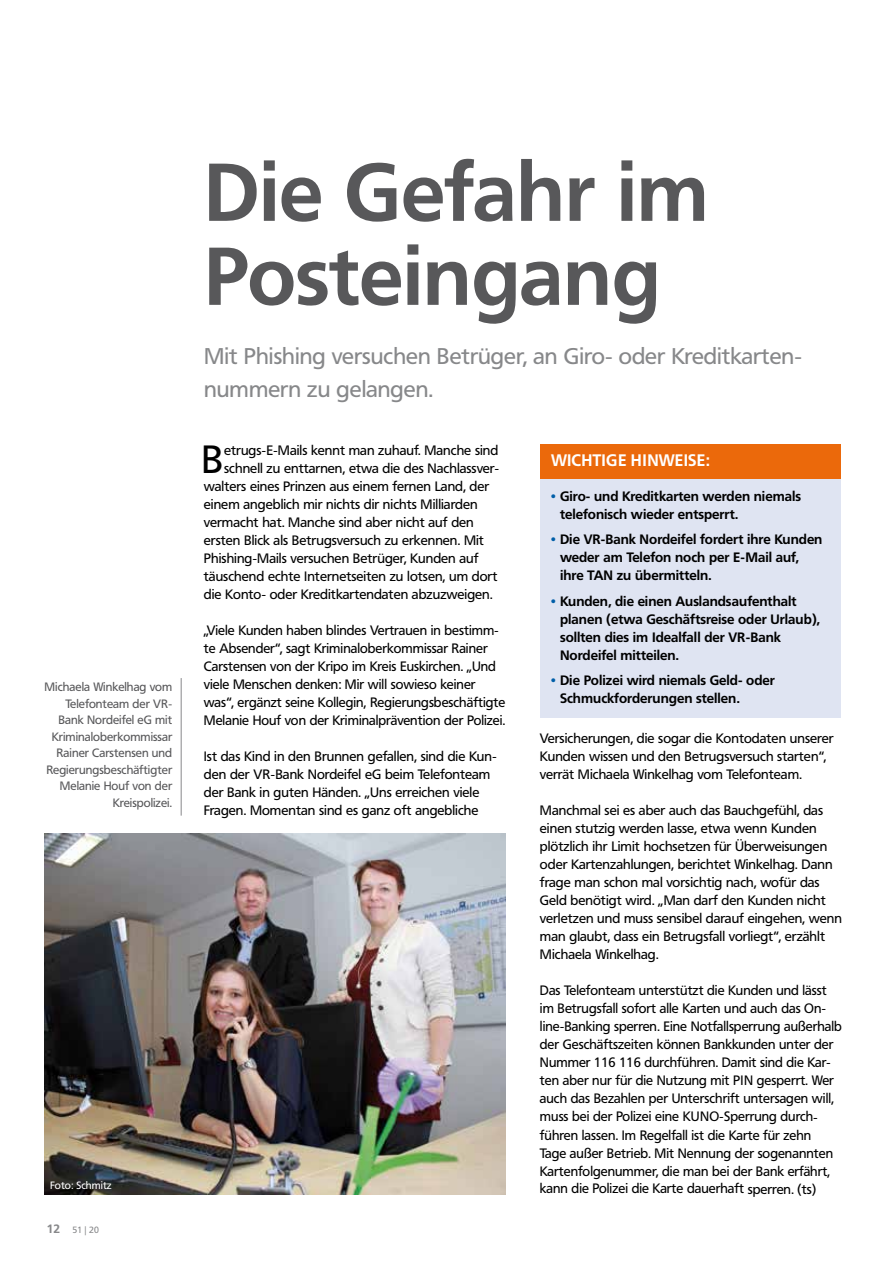
<style>
.page{position:relative;width:893px;height:1263px;background:#fff}
.page>*{position:absolute;margin:0;border:0;box-sizing:border-box;transform-origin:0 0}
.t1{font:700 81px/84px "Frutiger VR";color:#58585a}
.t2{font:39px "Frutiger VR";color:#000}
.t3{font:22.5px/33px "Frutiger VR";color:#87888a}
.t4{font:700 16.5px "Frutiger VR";letter-spacing:.02em;color:#fff}
.t5{font:13.5px/18px "Frutiger VR";color:#000}
.t6{font:700 13.5px/18px "Frutiger VR";color:#000}
.t7{font:12px/16.5px "Frutiger VR";color:#58585a;text-align:right}
.t8{font:10.5px "Frutiger VR";color:#fff}
.t9{font:9px "Frutiger VR";color:#87888a}
.s1{font-weight:700;font-size:12px}
.s2{color:#005ea8}
</style>
<div class="page">
<img style="left:45px;top:833px;width:461px;height:362px">
<div style="left:540px;top:474px;width:301px;height:244px;background:#dfe4f2"></div>
<div style="left:540px;top:444px;width:301px;height:34px;background:#eb690b"></div>
<hr style="left:181px;top:678px;width:1px;height:138px;background:#87888a">
<p class="t7" style="left:45px;top:679px;width:129px">Michaela Winkelhag vom<br>Telefonteam der VR-<br>Bank Nordeifel eG mit<br>Kriminaloberkommissar<br>Rainer Carstensen und<br>Regierungsbeschäftigter<br>Melanie Houf von der<br>Kreispolizei.</p>
<p class="t8" style="left:50px;top:1179px;width:63px">Foto: Schmitz</p>
<p class="t9" style="left:47px;top:1224px;width:54px"><span class="s1">12</span> 51 | 20</p>
<h1 class="t1" style="left:204px;top:151px;width:506px">Die Gefahr im<br>Posteingang</h1>
<h3 class="t3" style="left:204px;top:340px;width:599px">Mit Phishing versuchen Betrüger, an Giro- oder Kreditkarten&shy;nummern zu gelangen.</h3>
<h2 class="t2" style="left:201px;top:437px;width:23px">B</h2>
<p class="t5" style="left:224px;top:442px;width:276px">etrugs-E-Mails kennt man zuhauf. Manche sind</p>
<p class="t5" style="left:224px;top:460px;width:276px">schnell zu enttarnen, etwa die des Nachlassver-</p>
<p class="t5" style="left:204px;top:478px;width:287px">walters eines Prinzen aus einem fernen Land, der</p>
<p class="t5" style="left:204px;top:496px;width:275px">einem angeblich mir nichts dir nichts Milliarden</p>
<p class="t5" style="left:204px;top:514px;width:271px">vermacht hat. Manche sind aber nicht auf den</p>
<p class="t5" style="left:204px;top:532px;width:282px">ersten Blick als Betrugsversuch zu erkennen. Mit</p>
<p class="t5" style="left:204px;top:550px;width:276px">Phishing-Mails versuchen Betrüger, Kunden auf</p>
<p class="t5" style="left:204px;top:568px;width:295px">täuschend echte Internetseiten zu lotsen, um dort</p>
<p class="t5" style="left:204px;top:586px;width:290px">die Konto- oder Kreditkartendaten abzuzweigen.</p>
<p class="t5" style="left:204px;top:622px;width:303px">„Viele Kunden haben blindes Vertrauen in bestimm&shy;te Absender“, sagt Kriminaloberkommissar Rainer Carstensen von der Kripo im Kreis Euskirchen. „Und viele Menschen denken: Mir will sowieso keiner was“, ergänzt seine Kollegin, Regierungsbeschäftigte Melanie Houf von der Kriminalprävention der Polizei.</p>
<p class="t5" style="left:204px;top:748px;width:294px">Ist das Kind in den Brunnen gefallen, sind die Kun&shy;den der VR-Bank Nordeifel eG beim Telefonteam der Bank in guten Händen. „Uns erreichen viele Fragen. Momentan sind es ganz oft angebliche</p>
<p class="t4" style="left:551px;top:450px;width:160px">WICHTIGE HINWEISE:</p>
<p class="t6" style="left:560px;top:487px;width:243px;text-indent:-9px"><span class="s2">•</span> Giro- und Kreditkarten werden niemals telefonisch wieder entsperrt.</p>
<p class="t6" style="left:560px;top:530px;width:264px;text-indent:-9px"><span class="s2">•</span> Die VR-Bank Nordeifel fordert ihre Kunden weder am Telefon noch per E-Mail auf, ihre TAN zu übermitteln.</p>
<p class="t6" style="left:560px;top:592px;width:261px;text-indent:-9px"><span class="s2">•</span> Kunden, die einen Auslandsaufenthalt planen (etwa Geschäftsreise oder Urlaub), sollten dies im Idealfall der VR-Bank Nordeifel mitteilen.</p>
<p class="t6" style="left:560px;top:671px;width:216px;text-indent:-9px"><span class="s2">•</span> Die Polizei wird niemals Geld- oder<br>Schmuckforderungen stellen.</p>
<p class="t5" style="left:540px;top:730px;width:295px">Versicherungen, die sogar die Kontodaten unserer<br>Kunden wissen und den Betrugsversuch starten“, verrät Michaela Winkelhag vom Telefonteam.</p>
<p class="t5" style="left:540px;top:802px;width:303px">Manchmal sei es aber auch das Bauchgefühl, das einen stutzig werden lasse, etwa wenn Kunden plötzlich ihr Limit hochsetzen für Überweisungen oder Kartenzahlungen, berichtet Winkelhag. Dann frage man schon mal vorsichtig nach, wofür das Geld benötigt wird. „Man darf den Kunden nicht verletzen und muss sensibel darauf eingehen, wenn man glaubt, dass ein Betrugsfall vorliegt“, erzählt Michaela Winkelhag.</p>
<p class="t5" style="left:540px;top:982px;width:303px">Das Telefonteam unterstützt die Kunden und lässt im Betrugsfall sofort alle Karten und auch das On&shy;line-Banking sperren. Eine Notfallsperrung außerhalb der Geschäftszeiten können Bankkunden unter der Nummer 116 116 durchführen. Damit sind die Kar&shy;ten aber nur für die Nutzung mit PIN gesperrt. Wer auch das Bezahlen per Unterschrift untersagen will, muss bei der Polizei eine KUNO-Sperrung durch&shy;führen lassen. Im Regelfall ist die Karte für zehn<br>Tage außer Betrieb. Mit Nennung der sogenannten Kartenfolgenummer, die man bei der Bank erfährt, kann die Polizei die Karte dauerhaft sperren. (ts)</p>
</div>
